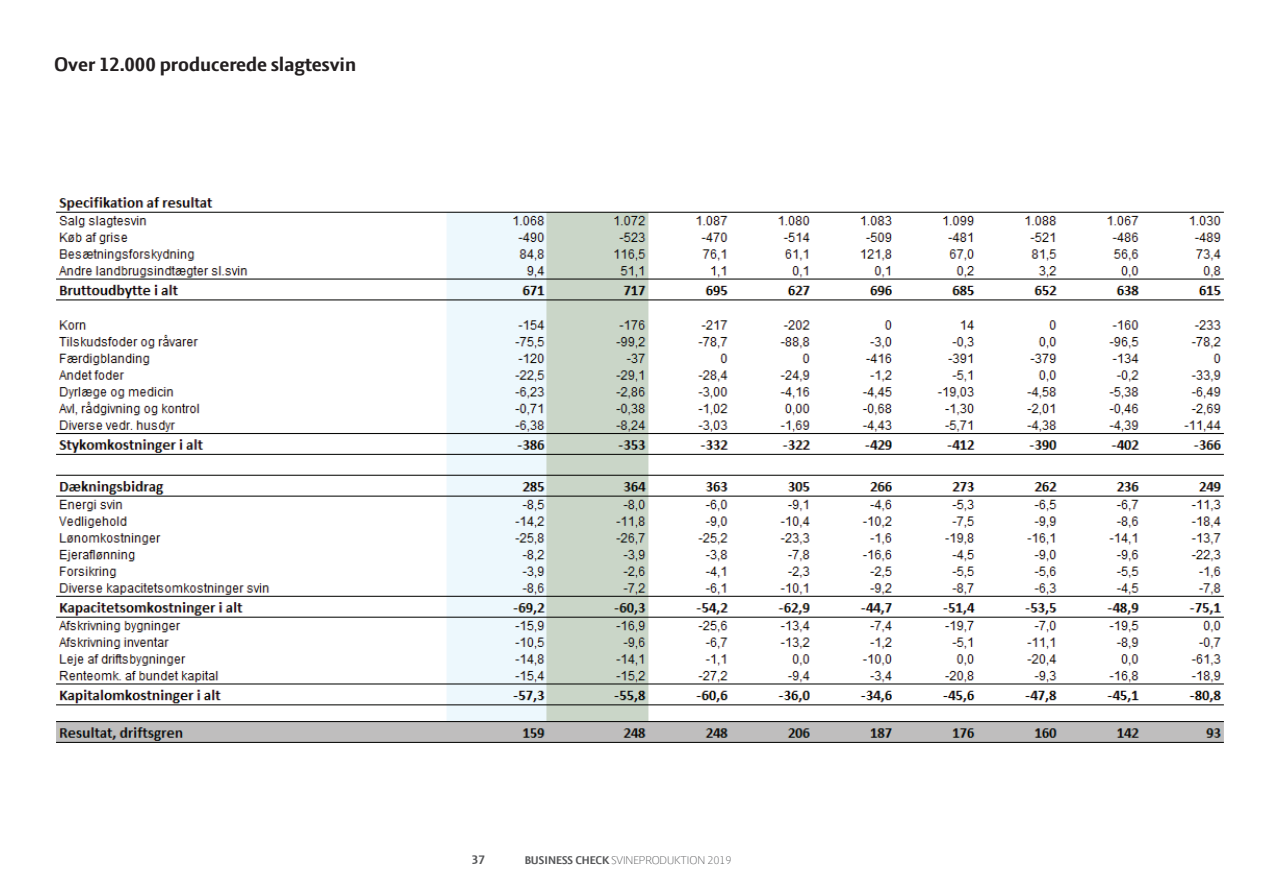
<style>
.page{position:relative;width:1263px;height:893px;background:#fff}
.page>*{position:absolute;margin:0;border:0;box-sizing:border-box;transform-origin:0 0}
.t1{font:700 21px "LF Press Sans";color:#231f20}
.t2{font:700 13.5px "LF Press Sans";color:#57585a}
.t3{font:300 12px "LF Press Sans";color:#57585a}
.s1{font-weight:700}
</style>
<div class="page">
<img style="left:56px;top:197px;width:1168px;height:546px">
<h1 class="t1" style="left:54px;top:52px;width:304px">Over 12.000 producerede slagtesvin</h1>
<p class="t2" style="left:472px;top:852px;width:15px">37</p>
<p class="t3" style="left:525px;top:853px;width:208px"><span class="s1">BUSINESS CHECK</span> SVINEPRODUKTION 2019</p>
</div>
